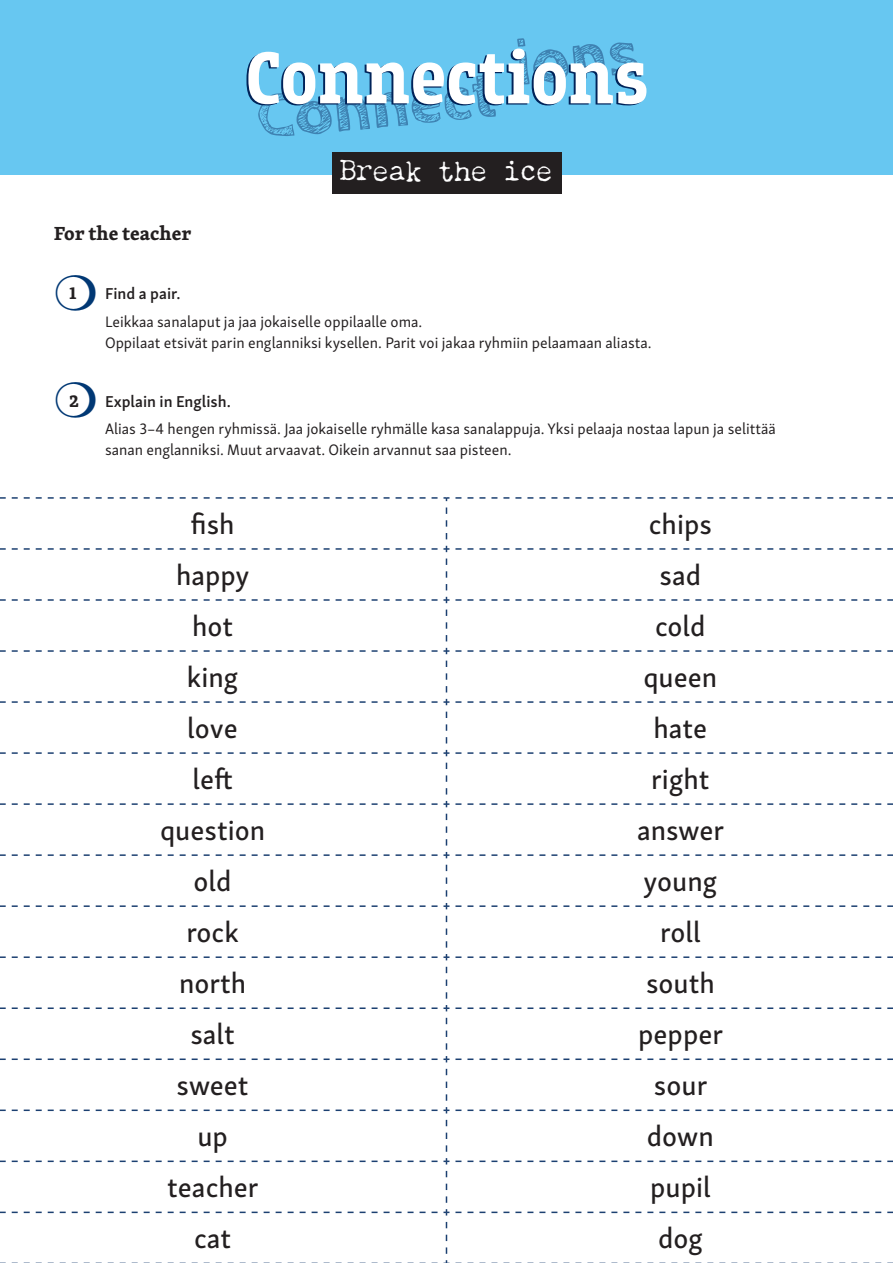
<style>
.page{position:relative;width:893px;height:1263px;background:#fff}
.page>*{position:absolute;margin:0;border:0;box-sizing:border-box;transform-origin:0 0}
.t1{font:28.5px "Skolar Sans Latn Me";color:#231f20}
.t2{font:27px "Chandler 42";color:#fff}
.t3{font:700 19.5px "Skolar Latin";color:#231f20}
.t4{font:700 18px "Skolar Latin";color:#231f20}
.t5{font:600 16.2px "Skolar Sans Latn";color:#231f20}
.t6{font:15.6px/21px "Skolar Sans Latn";color:#231f20}
</style>
<div class="page">
<div style="left:0;top:0;width:893px;height:175px;background:#67c7f1"></div>
<svg style="left:246px;top:38px;width:400px;height:98px"></svg>
<div style="left:332px;top:152px;width:229px;height:41px;background:#231f20"></div>
<svg style="left:0;top:497px;width:893px;height:93px"></svg>
<svg style="left:455px;top:599px;width:438px;height:2px"></svg>
<svg style="left:0;top:597px;width:449px;height:44px"></svg>
<svg style="left:455px;top:650px;width:438px;height:2px"></svg>
<svg style="left:0;top:648px;width:449px;height:44px"></svg>
<svg style="left:455px;top:701px;width:438px;height:2px"></svg>
<svg style="left:0;top:699px;width:449px;height:44px"></svg>
<svg style="left:455px;top:752px;width:438px;height:2px"></svg>
<svg style="left:0;top:750px;width:449px;height:44px"></svg>
<svg style="left:455px;top:803px;width:438px;height:2px"></svg>
<svg style="left:0;top:801px;width:449px;height:44px"></svg>
<svg style="left:455px;top:854px;width:438px;height:2px"></svg>
<svg style="left:0;top:852px;width:449px;height:44px"></svg>
<svg style="left:455px;top:905px;width:438px;height:2px"></svg>
<svg style="left:0;top:903px;width:449px;height:45px"></svg>
<svg style="left:455px;top:956px;width:438px;height:2px"></svg>
<svg style="left:0;top:954px;width:449px;height:45px"></svg>
<svg style="left:455px;top:1007px;width:438px;height:2px"></svg>
<svg style="left:0;top:1005px;width:449px;height:45px"></svg>
<svg style="left:455px;top:1058px;width:438px;height:2px"></svg>
<svg style="left:0;top:1056px;width:449px;height:45px"></svg>
<svg style="left:455px;top:1109px;width:438px;height:2px"></svg>
<svg style="left:0;top:1107px;width:449px;height:45px"></svg>
<svg style="left:455px;top:1160px;width:438px;height:2px"></svg>
<svg style="left:0;top:1158px;width:449px;height:45px"></svg>
<svg style="left:455px;top:1211px;width:438px;height:2px"></svg>
<svg style="left:0;top:1209px;width:449px;height:45px"></svg>
<svg style="left:0;top:1260px;width:893px;height:3px"></svg>
<p class="t3" style="left:54px;top:218px;width:139px">For the teacher</p>
<h2 class="t2" style="left:340px;top:155px;width:214px">Break the ice</h2>
<p class="t4" style="left:69px;top:279px;width:8px">1</p>
<p class="t5" style="left:105px;top:281px;width:77px">Find a pair.</p>
<p class="t6" style="left:105px;top:310px;width:548px">Leikkaa sanalaput ja jaa jokaiselle oppilaalle oma.<br>Oppilaat etsivät parin englanniksi kysellen. Parit voi jakaa ryhmiin pelaamaan aliasta.</p>
<p class="t4" style="left:69px;top:386px;width:11px">2</p>
<p class="t5" style="left:105px;top:389px;width:127px">Explain in English.</p>
<p class="t6" style="left:105px;top:417px;width:672px">Alias 3–4 hengen ryhmissä. Jaa jokaiselle ryhmälle kasa sanalappuja. Yksi pelaaja nostaa lapun ja selittää sanan englanniksi. Muut arvaavat. Oikein arvannut saa pisteen.</p>
<h1 class="t1" style="left:191px;top:502px;width:46px">fish</h1>
<h1 class="t1" style="left:649px;top:502px;width:65px">chips</h1>
<h1 class="t1" style="left:176px;top:553px;width:75px">happy</h1>
<h1 class="t1" style="left:660px;top:553px;width:43px">sad</h1>
<h1 class="t1" style="left:192px;top:604px;width:42px">hot</h1>
<h1 class="t1" style="left:655px;top:604px;width:52px">cold</h1>
<h1 class="t1" style="left:187px;top:655px;width:53px">king</h1>
<h1 class="t1" style="left:643px;top:655px;width:75px">queen</h1>
<h1 class="t1" style="left:187px;top:706px;width:52px">love</h1>
<h1 class="t1" style="left:653px;top:706px;width:55px">hate</h1>
<h1 class="t1" style="left:192px;top:757px;width:42px">left</h1>
<h1 class="t1" style="left:651px;top:757px;width:60px">right</h1>
<h1 class="t1" style="left:160px;top:808px;width:107px">question</h1>
<h1 class="t1" style="left:637px;top:808px;width:89px">answer</h1>
<h1 class="t1" style="left:194px;top:859px;width:40px">old</h1>
<h1 class="t1" style="left:644px;top:859px;width:75px">young</h1>
<h1 class="t1" style="left:186px;top:910px;width:54px">rock</h1>
<h1 class="t1" style="left:660px;top:910px;width:42px">roll</h1>
<h1 class="t1" style="left:179px;top:961px;width:69px">north</h1>
<h1 class="t1" style="left:646px;top:961px;width:70px">south</h1>
<h1 class="t1" style="left:190px;top:1012px;width:46px">salt</h1>
<h1 class="t1" style="left:638px;top:1012px;width:86px">pepper</h1>
<h1 class="t1" style="left:177px;top:1063px;width:74px">sweet</h1>
<h1 class="t1" style="left:654px;top:1063px;width:55px">sour</h1>
<h1 class="t1" style="left:197px;top:1115px;width:32px">up</h1>
<h1 class="t1" style="left:647px;top:1115px;width:69px">down</h1>
<h1 class="t1" style="left:167px;top:1166px;width:93px">teacher</h1>
<h1 class="t1" style="left:650px;top:1166px;width:62px">pupil</h1>
<h1 class="t1" style="left:194px;top:1217px;width:39px">cat</h1>
<h1 class="t1" style="left:658px;top:1217px;width:46px">dog</h1>
</div>
